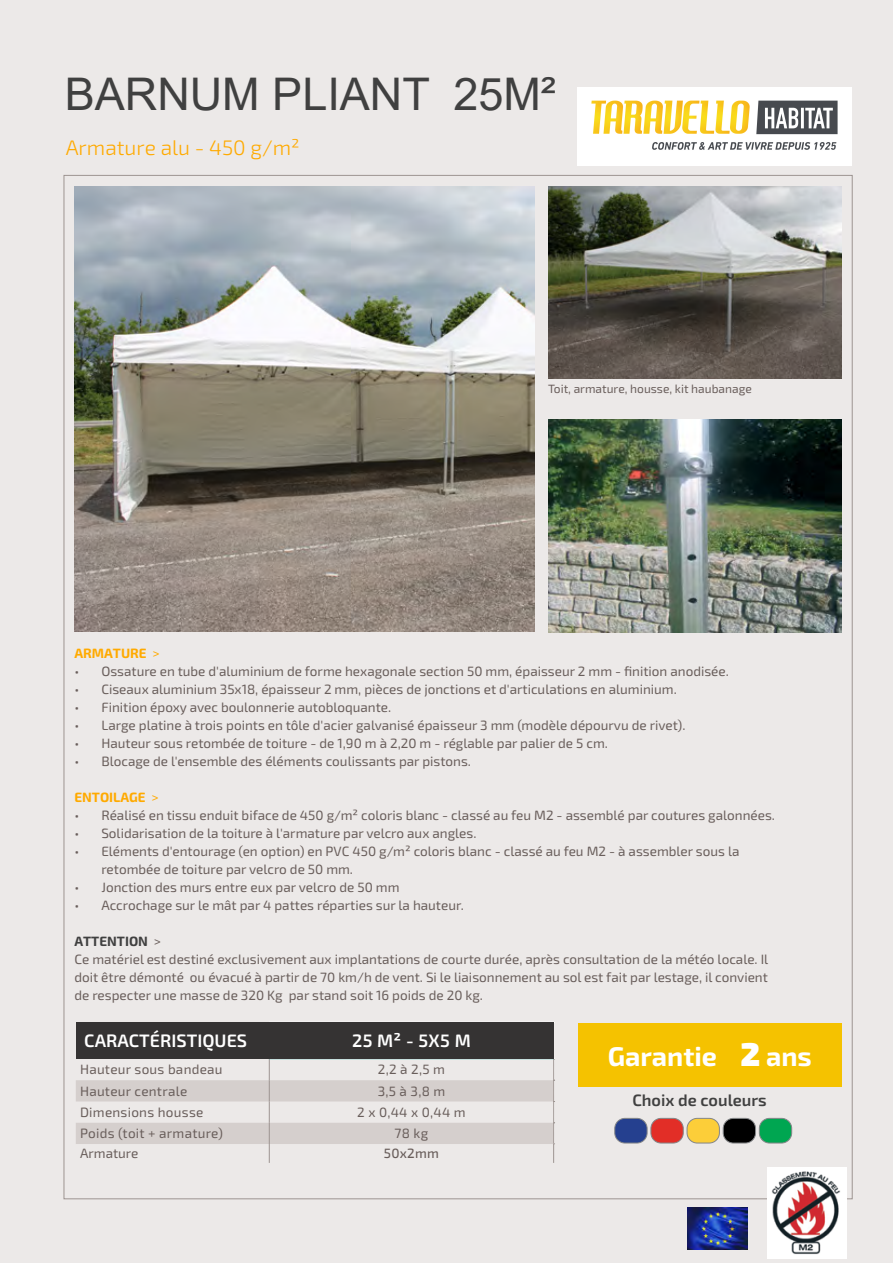
<style>
.page{position:relative;width:893px;height:1263px;background:#ece9e8}
.page>*{position:absolute;margin:0;border:0;box-sizing:border-box;transform-origin:0 0}
.t1{font:45px "Arial";color:#404040}
.t2{font:700 27px "Exo 2";color:#fff}
.t3{font:300 21px "Exo 2";color:#fa0}
.t4{font:600 18px "Exo 2";color:#fff}
.t5{font:600 16.5px "Exo 2";color:#404040}
.t6{font:13.5px/18px "Exo 2";color:#695e5b}
.t7{font:13.5px "Exo 2";letter-spacing:.02em;color:#695e5b}
.t8{font:700 13.5px "Exo 2";color:#fa0}
.t9{font:500 13.5px "Exo 2";letter-spacing:.02em;color:#695e5b}
.t10{font:12px "Exo 2";color:#695e5b}
.s1{font-weight:400}
.s2{font-weight:700;color:#404040}
.s3{font-weight:900;font-size:33px}
</style>
<div class="page">
<svg style="left:76px;top:1022px;width:479px;height:141px"></svg>
<img style="left:75px;top:186px;width:460px;height:445px">
<div style="left:615px;top:1118px;width:32px;height:25px;background:#25408f;border-radius:10px"></div>
<div style="left:614px;top:1118px;width:33px;height:25px;border:1px solid #848688;border-radius:10px"></div>
<div style="left:651px;top:1118px;width:32px;height:25px;background:#e22e27;border-radius:10px"></div>
<div style="left:651px;top:1118px;width:32px;height:25px;border:1px solid #848688;border-radius:10px"></div>
<div style="left:687px;top:1118px;width:32px;height:25px;background:#fcce39;border-radius:10px"></div>
<div style="left:687px;top:1118px;width:33px;height:25px;border:1px solid #848688;border-radius:10px"></div>
<div style="left:723px;top:1118px;width:32px;height:25px;background:#000;border-radius:10px"></div>
<div style="left:723px;top:1118px;width:33px;height:25px;border:1px solid #848688;border-radius:10px"></div>
<div style="left:759px;top:1118px;width:33px;height:25px;background:#00a651;border-radius:10px"></div>
<div style="left:759px;top:1118px;width:33px;height:25px;border:1px solid #848688;border-radius:10px"></div>
<img style="left:548px;top:419px;width:293px;height:214px">
<img style="left:548px;top:186px;width:293px;height:192px">
<img style="left:577px;top:87px;width:274px;height:78px">
<div style="left:269px;top:1022px;width:285px;height:37px;background:#353333"></div>
<div style="left:76px;top:1022px;width:193px;height:37px;background:#353333"></div>
<div style="left:578px;top:1023px;width:263px;height:64px;background:#f5c200"></div>
<img style="left:687px;top:1208px;width:60px;height:41px">
<img style="left:767px;top:1167px;width:79px;height:92px">
<h1 class="t1" style="left:65px;top:63px;width:493px">BARNUM PLIANT 25M²</h1>
<h3 class="t3" style="left:66px;top:133px;width:235px">Armature alu - 450 g/m²</h3>
<p class="t10" style="left:548px;top:380px;width:205px">Toit, armature, housse, kit haubanage</p>
<p class="t8" style="left:74px;top:643px;width:87px">ARMATURE <span class="s1">&gt;</span></p>
<p class="t6" style="left:74px;top:662px;width:656px">• Ossature en tube d'aluminium de forme hexagonale section 50 mm, épaisseur 2 mm - finition anodisée.</p>
<p class="t6" style="left:74px;top:680px;width:604px">• Ciseaux aluminium 35x18, épaisseur 2 mm, pièces de jonctions et d'articulations en aluminium.</p>
<p class="t6" style="left:74px;top:698px;width:318px">• Finition époxy avec boulonnerie autobloquante.</p>
<p class="t6" style="left:74px;top:716px;width:613px">• Large platine à trois points en tôle d'acier galvanisé épaisseur 3 mm (modèle dépourvu de rivet).</p>
<p class="t6" style="left:74px;top:734px;width:535px">• Hauteur sous retombée de toiture - de 1,90 m à 2,20 m - réglable par palier de 5 cm.</p>
<p class="t6" style="left:74px;top:752px;width:398px">• Blocage de l'ensemble des éléments coulissants par pistons.</p>
<p class="t8" style="left:74px;top:787px;width:86px">ENTOILAGE <span class="s1">&gt;</span></p>
<p class="t6" style="left:74px;top:806px;width:702px">• Réalisé en tissu enduit biface de 450 g/m² coloris blanc - classé au feu M2 - assemblé par coutures galonnées.</p>
<p class="t6" style="left:74px;top:824px;width:404px">• Solidarisation de la toiture à l'armature par velcro aux angles.</p>
<p class="t6" style="left:101px;top:842px;width:639px;text-indent:-27px">• Eléments d'entourage (en option) en PVC 450 g/m² coloris blanc - classé au feu M2 - à assembler sous la retombée de toiture par velcro de 50 mm.</p>
<p class="t6" style="left:74px;top:878px;width:327px">• Jonction des murs entre eux par velcro de 50 mm</p>
<p class="t6" style="left:74px;top:896px;width:391px">• Accrochage sur le mât par 4 pattes réparties sur la hauteur.</p>
<p class="t6" style="left:74px;top:932px;width:695px"><span class="s2">ATTENTION</span> &gt;<br>Ce matériel est destiné exclusivement aux implantations de courte durée, après consultation de la météo locale. Il doit être démonté ou évacué à partir de 70 km/h de vent. Si le liaisonnement au sol est fait par lestage, il convient de respecter une masse de 320 Kg par stand soit 16 poids de 20 kg.</p>
<h3 class="t4" style="left:84px;top:1027px;width:164px">CARACTÉRISTIQUES</h3>
<h3 class="t4" style="left:352px;top:1027px;width:120px">25 M² - 5X5 M</h3>
<p class="t7" style="left:80px;top:1060px;width:144px">Hauteur sous bandeau</p>
<p class="t6" style="left:378px;top:1060px;width:69px">2,2 à 2,5 m</p>
<p class="t7" style="left:80px;top:1081px;width:109px">Hauteur centrale</p>
<p class="t6" style="left:378px;top:1081px;width:69px">3,5 à 3,8 m</p>
<p class="t7" style="left:80px;top:1103px;width:125px">Dimensions housse</p>
<p class="t6" style="left:357px;top:1102px;width:110px">2 x 0,44 x 0,44 m</p>
<p class="t7" style="left:80px;top:1124px;width:144px">Poids (toit + armature)</p>
<p class="t6" style="left:395px;top:1124px;width:35px">78 kg</p>
<p class="t6" style="left:80px;top:1144px;width:60px">Armature</p>
<p class="t9" style="left:384px;top:1144px;width:57px">50x2mm</p>
<h2 class="t2" style="left:608px;top:1036px;width:206px">Garantie <span class="s3">2</span> ans</h2>
<p class="t5" style="left:632px;top:1089px;width:136px">Choix de couleurs</p>
</div>
